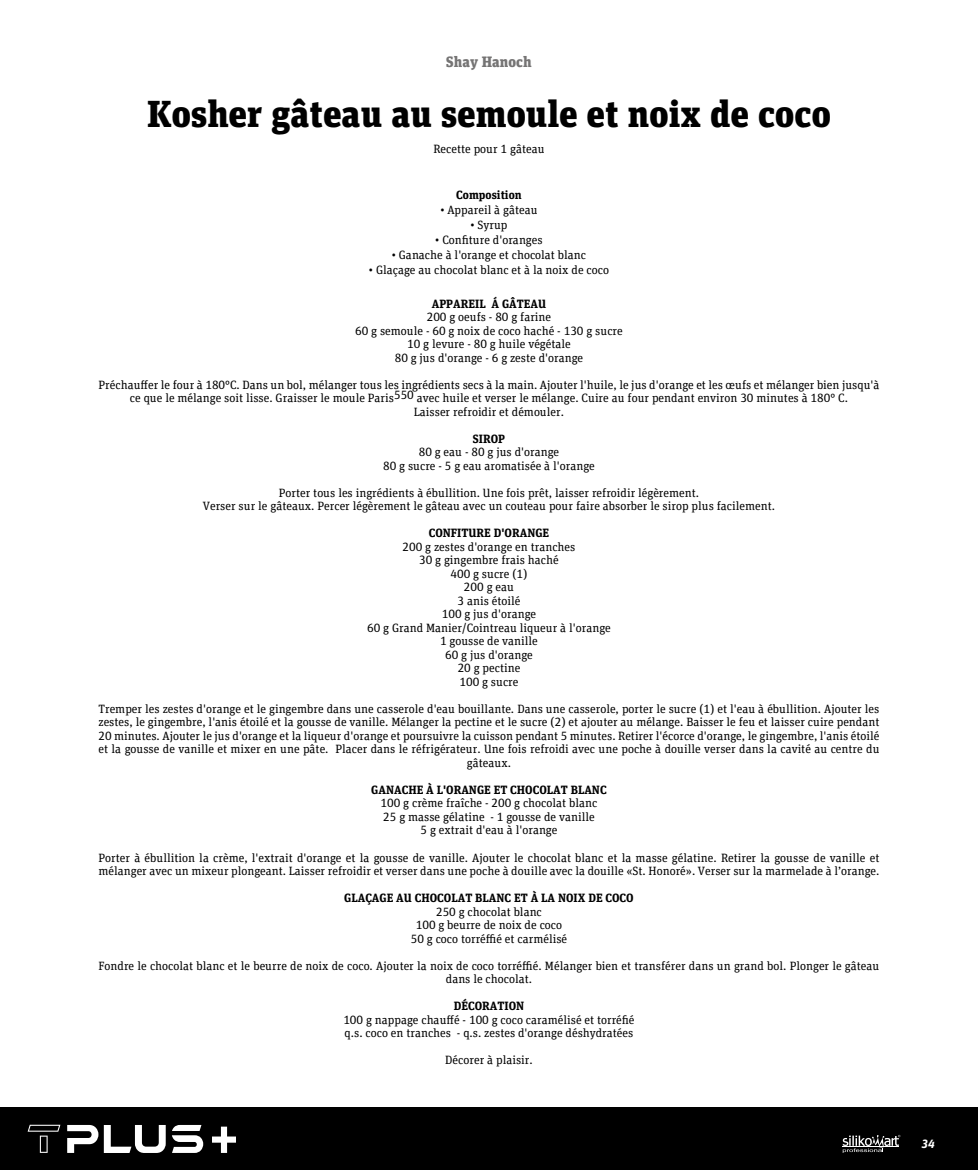
<style>
.page{position:relative;width:978px;height:1170px;background:#fff}
.page>*{position:absolute;margin:0;border:0;box-sizing:border-box;transform-origin:0 0}
.t1{font:900 37.5px "FF Unit Slab Pro";color:#000}
.t2{font:900 15px "FF Unit Slab Pro";color:#757474}
.t3{font:12px/13.5px "FF Unit Slab Pro";color:#000;text-align:center}
.t4{font:700 12px "FF Unit Slab Pro";color:#000}
.t5{font:italic 700 12px "FF Unit Pro";color:#fff}
</style>
<div class="page">
<div style="left:0;top:1107px;width:978px;height:62px;background:#000"></div>
<svg style="left:843px;top:1134px;width:57px;height:18px"></svg>
<svg style="left:67px;top:1124px;width:31px;height:28px"></svg>
<svg style="left:172px;top:1124px;width:31px;height:28px"></svg>
<svg style="left:28px;top:1124px;width:32px;height:28px"></svg>
<svg style="left:104px;top:1125px;width:62px;height:27px"></svg>
<svg style="left:212px;top:1126px;width:24px;height:26px"></svg>
<p class="t2" style="left:446px;top:50px;width:87px">Shay Hanoch</p>
<h1 class="t1" style="left:147px;top:85px;width:685px">Kosher gâteau au semoule et noix de coco</h1>
<p class="t3" style="left:433px;top:141px;width:113px">Recette pour 1 gâteau</p>
<p class="t4" style="left:456px;top:186px;width:67px">Composition</p>
<p class="t3" style="left:440px;top:203px;width:99px">• Appareil à gâteau</p>
<p class="t3" style="left:470px;top:218px;width:39px">• Syrup</p>
<p class="t3" style="left:435px;top:233px;width:109px">• Confiture d'oranges</p>
<p class="t3" style="left:392px;top:248px;width:196px">• Ganache à l'orange et chocolat blanc</p>
<p class="t3" style="left:369px;top:263px;width:242px">• Glaçage au chocolat blanc et à la noix de coco</p>
<p class="t4" style="left:432px;top:295px;width:116px">APPAREIL Á GÂTEAU</p>
<p class="t3" style="left:355px;top:310px;width:269px">200 g oeufs - 80 g farine<br>60 g semoule - 60 g noix de coco haché - 130 g sucre 10 g levure - 80 g huile végétale<br>80 g jus d'orange - 6 g zeste d'orange</p>
<p class="t3" style="left:98px;top:377px;width:783px">Préchauffer le four à 180°C. Dans un bol, mélanger tous les ingrédients secs à la main. Ajouter l'huile, le jus d'orange et les œufs et mélanger bien jusqu'à ce que le mélange soit lisse. Graisser le moule Paris550 avec huile et verser le mélange. Cuire au four pendant environ 30 minutes à 180° C.<br>Laisser refroidir et démouler.</p>
<p class="t4" style="left:473px;top:430px;width:34px">SIROP</p>
<p class="t3" style="left:383px;top:445px;width:213px">80 g eau - 80 g jus d'orange<br>80 g sucre - 5 g eau aromatisée à l'orange</p>
<p class="t3" style="left:203px;top:485px;width:574px">Porter tous les ingrédients à ébullition. Une fois prêt, laisser refroidir légèrement.<br>Verser sur le gâteaux. Percer légèrement le gâteau avec un couteau pour faire absorber le sirop plus facilement.</p>
<p class="t4" style="left:429px;top:524px;width:122px">CONFITURE D'ORANGE</p>
<p class="t3" style="left:367px;top:539px;width:245px">200 g zestes d'orange en tranches<br>30 g gingembre frais haché<br>400 g sucre (1)<br>200 g eau<br>3 anis étoilé<br>100 g jus d'orange<br>60 g Grand Manier/Cointreau liqueur à l'orange<br>1 gousse de vanille<br>60 g jus d'orange<br>20 g pectine<br>100 g sucre</p>
<p class="t3" style="left:99px;top:701px;width:783px">Tremper les zestes d'orange et le gingembre dans une casserole d'eau bouillante. Dans une casserole, porter le sucre (1) et l'eau à ébullition. Ajouter les zestes, le gingembre, l'anis étoilé et la gousse de vanille. Mélanger la pectine et le sucre (2) et ajouter au mélange. Baisser le feu et laisser cuire pendant 20 minutes. Ajouter le jus d'orange et la liqueur d'orange et poursuivre la cuisson pendant 5 minutes. Retirer l'écorce d'orange, le gingembre, l'anis étoilé et la gousse de vanille et mixer en une pâte. Placer dans le réfrigérateur. Une fois refroidi avec une poche à douille verser dans la cavité au centre du gâteaux.</p>
<p class="t4" style="left:371px;top:781px;width:237px">GANACHE À L'ORANGE ET CHOCOLAT BLANC</p>
<p class="t3" style="left:381px;top:796px;width:218px">100 g crème fraîche - 200 g chocolat blanc<br>25 g masse gélatine - 1 gousse de vanille<br>5 g extrait d'eau à l'orange</p>
<p class="t3" style="left:99px;top:850px;width:783px;text-align:left">Porter à ébullition la crème, l'extrait d'orange et la gousse de vanille. Ajouter le chocolat blanc et la masse gélatine. Retirer la gousse de vanille et mélanger avec un mixeur plongeant. Laisser refroidir et verser dans une poche à douille avec la douille «St. Honoré». Verser sur la marmelade à l’orange.</p>
<p class="t4" style="left:344px;top:889px;width:291px">GLAÇAGE AU CHOCOLAT BLANC ET À LA NOIX DE COCO</p>
<p class="t3" style="left:411px;top:904px;width:158px">250 g chocolat blanc<br>100 g beurre de noix de coco<br>50 g coco torréffié et carmélisé</p>
<p class="t3" style="left:99px;top:958px;width:782px">Fondre le chocolat blanc et le beurre de noix de coco. Ajouter la noix de coco torréffié. Mélanger bien et transférer dans un grand bol. Plonger le gâteau dans le chocolat.</p>
<p class="t4" style="left:454px;top:997px;width:72px">DÉCORATION</p>
<p class="t3" style="left:343px;top:1012px;width:293px;text-align:left">100 g nappage chauffé - 100 g coco caramélisé et torréfié q.s. coco en tranches - q.s. zestes d'orange déshydratées</p>
<p class="t3" style="left:445px;top:1052px;width:89px">Décorer à plaisir.</p>
<p class="t5" style="left:922px;top:1134px;width:15px">34</p>
</div>
